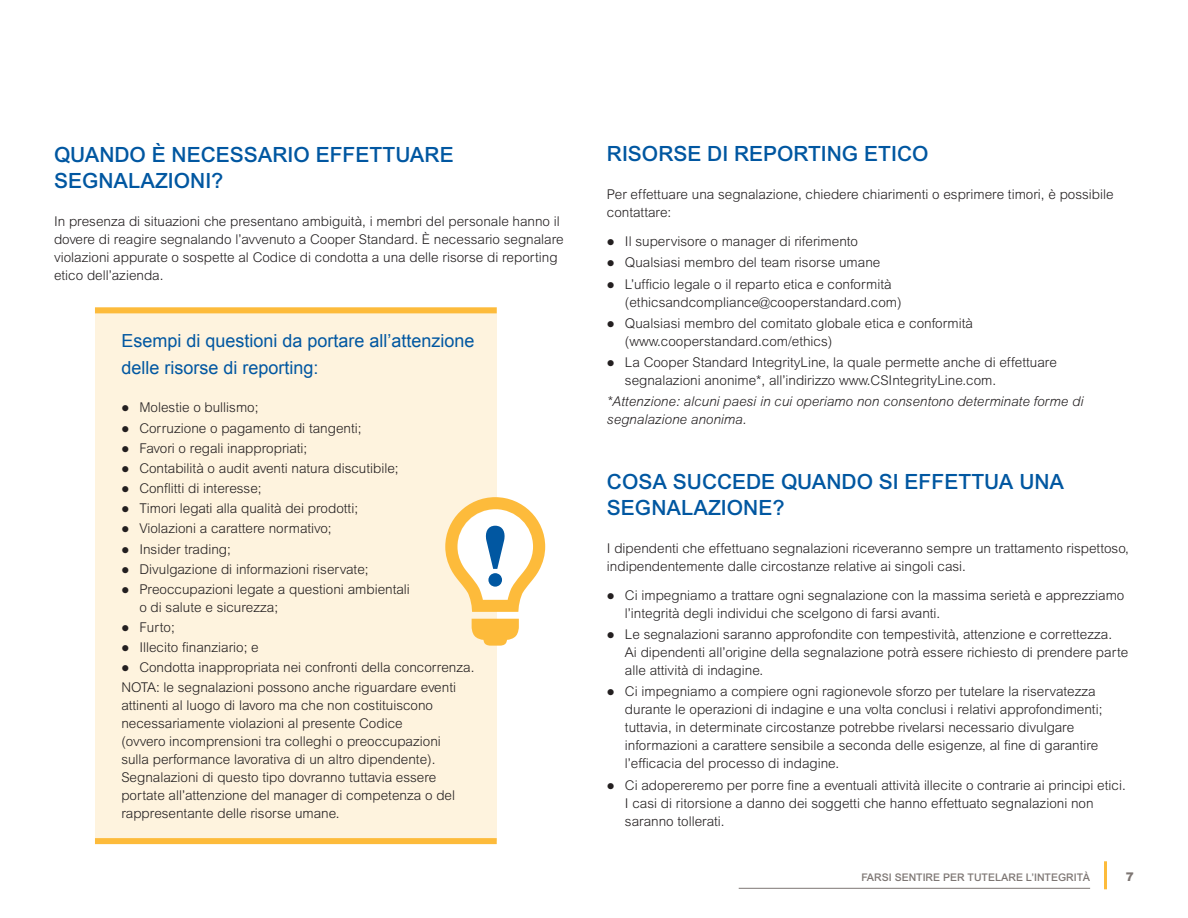
<style>
.page{position:relative;width:1188px;height:918px;background:#fff}
.page>*{position:absolute;margin:0;border:0;box-sizing:border-box;transform-origin:0 0}
.t1{font:500 21px/25.5px "Arial MT Std";color:#0157a1}
.t2{font:18px/27px "Arial";color:#0157a1}
.t3{font:300 13.5px/18px "Arial MT Std";color:#231f20}
.t4{font:italic 300 13.5px/18px "Arial MT Std";color:#231f20}
.t5{font:900 12px "Arial MT Std";color:#7d7673}
.t6{font:500 10.5px "Arial MT Std";color:#7d7673}
</style>
<div class="page">
<hr style="left:739px;top:888px;width:351px;height:1px;background:#7d7673">
<hr style="left:1104px;top:861px;width:3px;height:28px;background:#fdbb3b">
<div style="left:95px;top:307px;width:402px;height:534px;background:#fef3de"></div>
<div style="left:95px;top:307px;width:402px;height:6px;background:#fdbb3b"></div>
<div style="left:95px;top:838px;width:402px;height:6px;background:#fdbb3b"></div>
<svg style="left:472px;top:619px;width:47px;height:27px"></svg>
<svg style="left:445px;top:497px;width:100px;height:115px"></svg>
<h1 class="t1" style="left:54px;top:142px;width:401px">QUANDO È NECESSARIO EFFETTUARE<br>SEGNALAZIONI?</h1>
<p class="t3" style="left:54px;top:212px;width:511px">In presenza di situazioni che presentano ambiguità, i membri del personale hanno il dovere di reagire segnalando l’avvenuto a Cooper Standard. È necessario segnalare violazioni appurate o sospette al Codice di condotta a una delle risorse di reporting etico dell’azienda.</p>
<h2 class="t2" style="left:121px;top:328px;width:355px">Esempi di questioni da portare all’attenzione delle risorse di reporting:</h2>
<p class="t3" style="left:121px;top:399px;width:139px">● Molestie o bullismo;</p>
<p class="t3" style="left:121px;top:419px;width:242px">● Corruzione o pagamento di tangenti;</p>
<p class="t3" style="left:121px;top:439px;width:188px">● Favori o regali inappropriati;</p>
<p class="t3" style="left:121px;top:459px;width:279px">● Contabilità o audit aventi natura discutibile;</p>
<p class="t3" style="left:121px;top:479px;width:142px">● Conflitti di interesse;</p>
<p class="t3" style="left:121px;top:499px;width:238px">● Timori legati alla qualità dei prodotti;</p>
<p class="t3" style="left:121px;top:520px;width:212px">● Violazioni a carattere normativo;</p>
<p class="t3" style="left:121px;top:540px;width:111px">● Insider trading;</p>
<p class="t3" style="left:121px;top:560px;width:249px">● Divulgazione di informazioni riservate;</p>
<p class="t3" style="left:139px;top:580px;width:272px;text-indent:-18px">● Preoccupazioni legate a questioni ambientali o di salute e sicurezza;</p>
<p class="t3" style="left:121px;top:618px;width:55px">● Furto;</p>
<p class="t3" style="left:121px;top:638px;width:139px">● Illecito finanziario; e</p>
<p class="t3" style="left:121px;top:658px;width:355px;line-height:20.1px">● Condotta inappropriata nei confronti della concorrenza.<br>NOTA: le segnalazioni possono anche riguardare eventi</p>
<p class="t3" style="left:121px;top:697px;width:335px">attinenti al luogo di lavoro ma che non costituiscono necessariamente violazioni al presente Codice<br>(ovvero incomprensioni tra colleghi o preoccupazioni sulla performance lavorativa di un altro dipendente).<br>Segnalazioni di questo tipo dovranno tuttavia essere portate all’attenzione del manager di competenza o del rappresentante delle risorse umane.</p>
<h1 class="t1" style="left:607px;top:141px;width:323px">RISORSE DI REPORTING ETICO</h1>
<p class="t3" style="left:607px;top:186px;width:508px">Per effettuare una segnalazione, chiedere chiarimenti o esprimere timori, è possibile contattare:</p>
<p class="t3" style="left:607px;top:232px;width:253px">● Il supervisore o manager di riferimento</p>
<p class="t3" style="left:607px;top:254px;width:275px">● Qualsiasi membro del team risorse umane</p>
<p class="t3" style="left:625px;top:275px;width:278px;text-indent:-18px">● L’ufficio legale o il reparto etica e conformità (ethicsandcompliance@cooperstandard.com)</p>
<p class="t3" style="left:625px;top:314px;width:350px;text-indent:-18px">● Qualsiasi membro del comitato globale etica e conformità (www.cooperstandard.com/ethics)</p>
<p class="t3" style="left:625px;top:353px;width:433px;text-indent:-18px">● La Cooper Standard IntegrityLine, la quale permette anche di effettuare segnalazioni anonime*, all’indirizzo www.CSIntegrityLine.com.</p>
<p class="t4" style="left:607px;top:392px;width:478px">*Attenzione: alcuni paesi in cui operiamo non consentono determinate forme di segnalazione anonima.</p>
<h1 class="t1" style="left:607px;top:469px;width:459px">COSA SUCCEDE QUANDO SI EFFETTUA UNA<br>SEGNALAZIONE?</h1>
<p class="t3" style="left:607px;top:539px;width:524px">I dipendenti che effettuano segnalazioni riceveranno sempre un trattamento rispettoso, indipendentemente dalle circostanze relative ai singoli casi.</p>
<p class="t3" style="left:625px;top:586px;width:501px;text-indent:-18px">● Ci impegniamo a trattare ogni segnalazione con la massima serietà e apprezziamo l’integrità degli individui che scelgono di farsi avanti.</p>
<p class="t3" style="left:625px;top:625px;width:505px;text-indent:-18px">● Le segnalazioni saranno approfondite con tempestività, attenzione e correttezza.<br>Ai dipendenti all’origine della segnalazione potrà essere richiesto di prendere parte alle attività di indagine.</p>
<p class="t3" style="left:625px;top:683px;width:479px;text-indent:-18px">● Ci impegniamo a compiere ogni ragionevole sforzo per tutelare la riservatezza durante le operazioni di indagine e una volta conclusi i relativi approfondimenti; tuttavia, in determinate circostanze potrebbe rivelarsi necessario divulgare informazioni a carattere sensibile a seconda delle esigenze, al fine di garantire l’efficacia del processo di indagine.</p>
<p class="t3" style="left:625px;top:776px;width:502px;text-indent:-18px">● Ci adopereremo per porre fine a eventuali attività illecite o contrarie ai principi etici.<br>I casi di ritorsione a danno dei soggetti che hanno effettuato segnalazioni non saranno tollerati.</p>
<p class="t6" style="left:861px;top:871px;width:230px">FARSI SENTIRE PER TUTELARE L’INTEGRITÀ</p>
<p class="t5" style="left:1126px;top:869px;width:10px">7</p>
</div>
